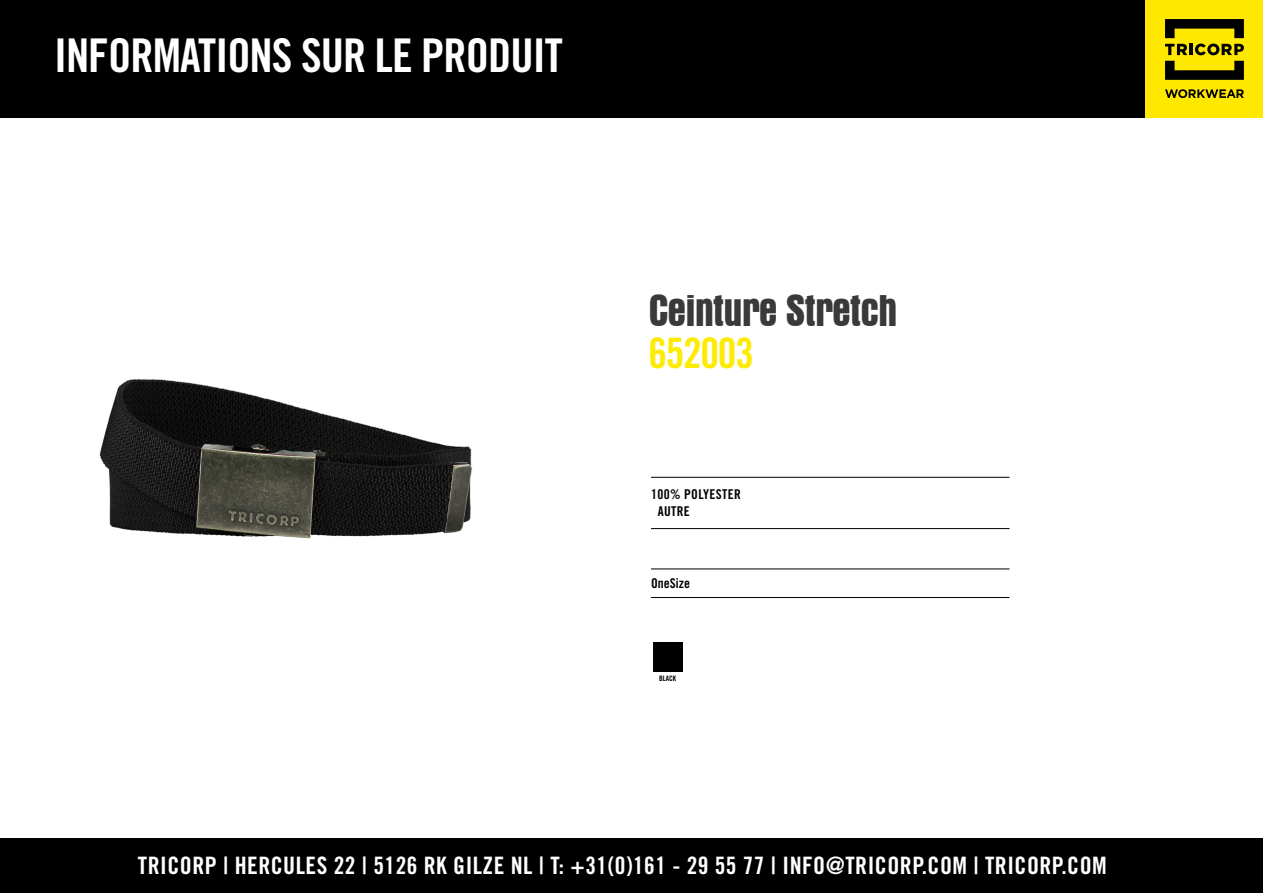
<style>
.page{position:relative;width:1263px;height:893px;background:#fff}
.page>*{position:absolute;margin:0;border:0;box-sizing:border-box;transform-origin:0 0}
.t1{font:46.5px "Trade Gothic LT Std Bd Cn 20";letter-spacing:-.02em;color:#fff}
.t2{font:700 condensed 45px "Aurora BT";letter-spacing:-.025em;color:#393b38}
.t3{font:42px "Trade Gothic LT Std Bd Cn 20";letter-spacing:-.03em;color:#fdeb04}
.t4{font:24px "Trade Gothic LT Std Bd Cn 20";letter-spacing:.02em;color:#fff}
.t5{font:13.5px/16.5px "Trade Gothic LT Std Bd Cn 20";letter-spacing:.025em;color:#000}
.t6{font:13.5px "Trade Gothic LT Std Bd Cn 20";color:#000}
.t7{font:7.5px "Trade Gothic LT Std Bd Cn 20";color:#000}
</style>
<div class="page">
<div style="left:0;top:0;width:1263px;height:117px;background:#000"></div>
<div style="left:1146px;top:0;width:117px;height:117px;background:#ffe800"></div>
<svg style="left:1165px;top:44px;width:79px;height:11px"></svg>
<svg style="left:1165px;top:19px;width:79px;height:19px"></svg>
<svg style="left:1165px;top:61px;width:79px;height:19px"></svg>
<svg style="left:1165px;top:89px;width:79px;height:9px"></svg>
<div style="left:0;top:839px;width:1263px;height:54px;background:#000"></div>
<img style="left:99px;top:379px;width:374px;height:160px">
<hr style="left:651px;top:477px;width:358px;height:1px;background:#000">
<hr style="left:651px;top:528px;width:358px;height:1px;background:#000">
<hr style="left:651px;top:569px;width:358px;height:1px;background:#000">
<hr style="left:651px;top:597px;width:358px;height:1px;background:#000">
<img style="left:653px;top:642px;width:29px;height:29px">
<h1 class="t1" style="left:54px;top:27px;width:510px">INFORMATIONS SUR LE PRODUIT</h1>
<h2 class="t2" style="left:648px;top:285px;width:251px">Ceinture Stretch</h2>
<h3 class="t3" style="left:648px;top:328px;width:107px">652003</h3>
<p class="t5" style="left:658px;top:486px;width:85px;text-indent:-7px">100% POLYESTER<br>AUTRE</p>
<p class="t6" style="left:651px;top:575px;width:40px">OneSize</p>
<p class="t7" style="left:659px;top:674px;width:19px">BLACK</p>
<p class="t4" style="left:138px;top:850px;width:970px">TRICORP | HERCULES 22 | 5126 RK GILZE NL | T: +31(0)161 - 29 55 77 | INFO@TRICORP.COM | TRICORP.COM</p>
</div>
